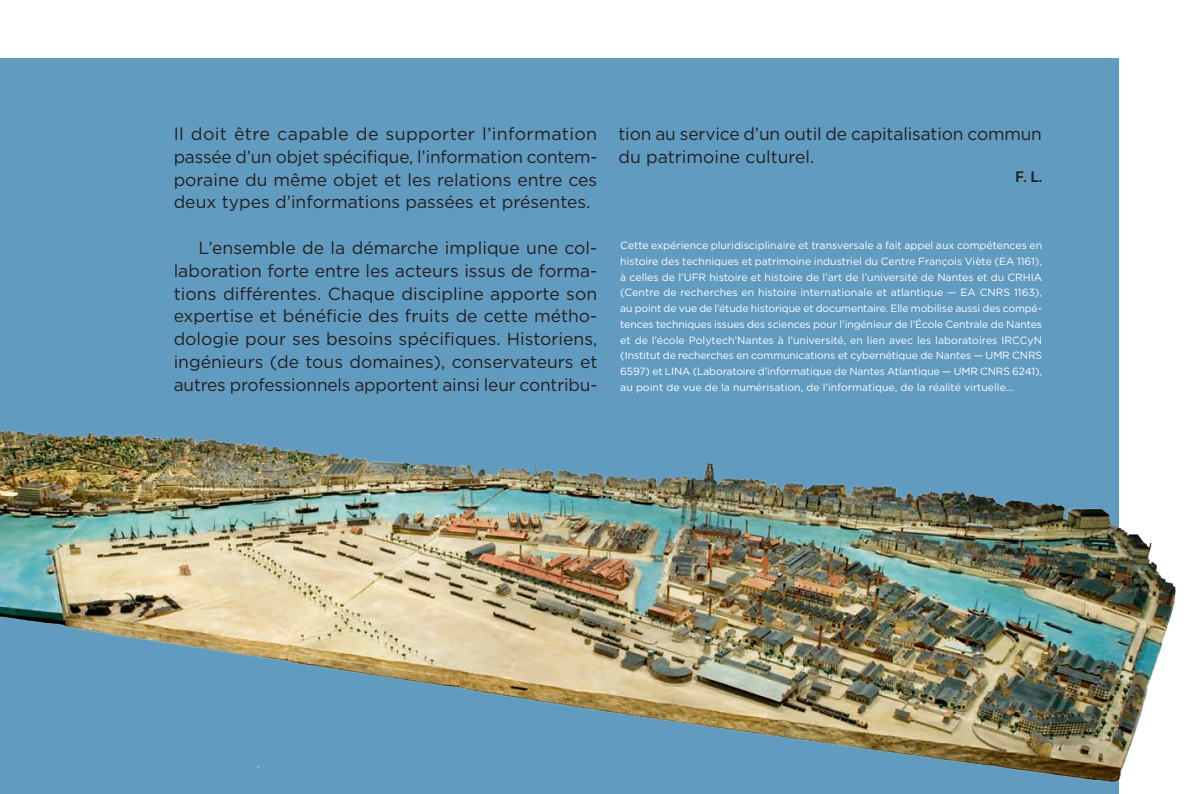
<style>
.page{position:relative;width:1191px;height:794px;background:#fff}
.page>*{position:absolute;margin:0;border:0;box-sizing:border-box;transform-origin:0 0}
.t1{font:17.5px/22.8px "Gotham";letter-spacing:-.01em;color:#231f20;text-align:justify}
.t2{font:700 15.75px "Eurostile";color:#231f20}
.t3{font:10.5px/15.8px "Gotham";color:#fff;text-align:justify}
</style>
<div class="page">
<div style="left:0;top:59px;width:1118px;height:735px;background:#629bc0"></div>
<img style="left:0;top:414px;width:1176px;height:380px">
<h1 class="t1" style="left:174px;top:122px;width:425px">Il doit être capable de supporter l’information passée d’un objet spécifique, l’information contem&shy;poraine du même objet et les relations entre ces deux types d’informations passées et présentes.</h1>
<p class="t1" style="left:174px;top:236px;width:425px;text-indent:25px">L’ensemble de la démarche implique une col&shy;laboration forte entre les acteurs issus de forma&shy;tions différentes. Chaque discipline apporte son expertise et bénéficie des fruits de cette métho&shy;dologie pour ses besoins spécifiques. Historiens, ingénieurs (de tous domaines), conservateurs et autres professionnels apportent ainsi leur contribu-</p>
<h1 class="t1" style="left:618px;top:122px;width:425px">tion au service d’un outil de capitalisation commun du patrimoine culturel.</h1>
<h2 class="t2" style="left:1015px;top:170px;width:28px">F. L.</h2>
<p class="t3" style="left:620px;top:237px;width:423px">Cette expérience pluridisciplinaire et transversale a fait appel aux compétences en histoire des techniques et patrimoine industriel du Centre François Viète (EA 1161), à celles de l’UFR histoire et histoire de l’art de l’université de Nantes et du CRHIA (Centre de recherches en histoire internationale et atlantique — EA CNRS 1163), au point de vue de l’étude historique et documentaire. Elle mobilise aussi des compé&shy;tences techniques issues des sciences pour l’ingénieur de l’École Centrale de Nantes et de l’école Polytech’Nantes à l’université, en lien avec les laboratoires IRCCyN (Institut de recherches en communications et cybernétique de Nantes — UMR CNRS 6597) et LINA (Laboratoire d’informatique de Nantes Atlantique — UMR CNRS 6241), au point de vue de la numérisation, de l’informatique, de la réalité virtuelle...</p>
</div>
